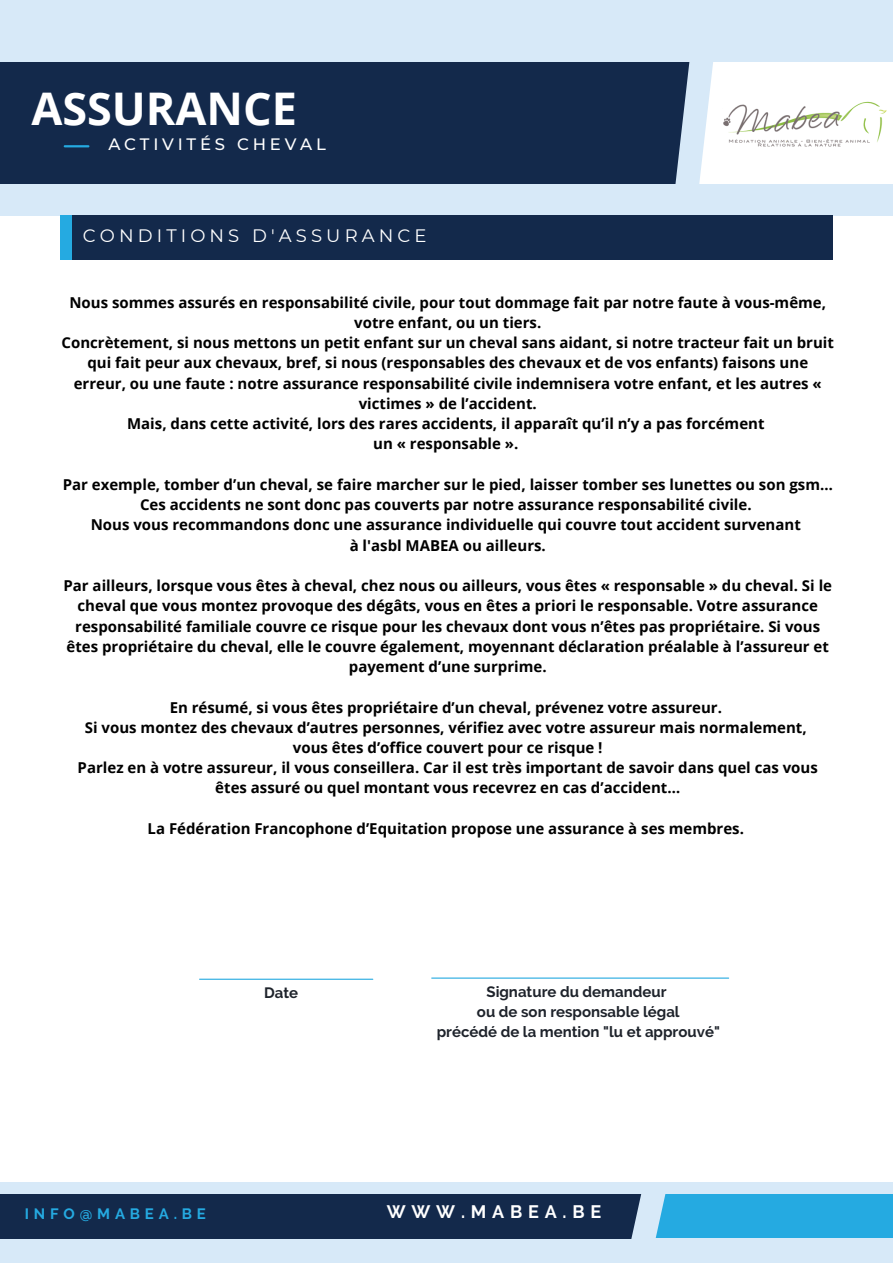
<style>
.page{position:relative;width:893px;height:1264px;background:#fff}
.page>*{position:absolute;margin:0;border:0;box-sizing:border-box;transform-origin:0 0}
.t1{font:700 45px "Open Sans";color:#fff}
.t2{font:18px "Montserrat";letter-spacing:.23em;color:#fff}
.t3{font:700 18px "Raleway";letter-spacing:.32em;color:#fff}
.t4{font:500 16.5px "Montserrat";letter-spacing:.23em;color:#fff}
.t5{font:700 15px/20.2px "Open Sans";color:#000;text-align:center}
.t6{font:700 15px/20.2px "Raleway";color:#1e232b;text-align:center}
.t7{font:700 15px "Raleway";letter-spacing:.32em;color:#25aae1}
</style>
<div class="page">
<div style="left:0;top:0;width:892px;height:215px;background:#d7e9f8"></div>
<div style="left:0;top:62px;width:693px;height:122px;background:#13294b"></div>
<hr style="left:65px;top:145px;width:23px;height:2px;background:#25aae1">
<div style="left:0;top:1182px;width:892px;height:80px;background:#d7e9f8"></div>
<div style="left:0;top:1194px;width:646px;height:44px;background:#13294b"></div>
<div style="left:643px;top:1194px;width:249px;height:43px;background:#25aae1"></div>
<div style="left:60px;top:215px;width:18px;height:45px;background:#25aae1"></div>
<div style="left:72px;top:215px;width:760px;height:44px;background:#13294b"></div>
<div style="left:694px;top:62px;width:198px;height:122px;background:#fff"></div>
<svg style="left:675px;top:62px;width:38px;height:122px"></svg>
<svg style="left:614px;top:1194px;width:68px;height:45px"></svg>
<img style="left:723px;top:101px;width:164px;height:46px">
<hr style="left:431px;top:977px;width:297px;height:1px;background:#25aae1">
<hr style="left:199px;top:978px;width:174px;height:1px;background:#25aae1">
<h1 class="t1" style="left:31px;top:77px;width:267px">ASSURANCE</h1>
<p class="t4" style="left:108px;top:134px;width:219px">ACTIVITÉS CHEVAL</p>
<p class="t2" style="left:83px;top:224px;width:345px">CONDITIONS D'ASSURANCE</p>
<p class="t5" style="left:61px;top:292px;width:774px">Nous sommes assurés en responsabilité civile, pour tout dommage fait par notre faute à vous-même, votre enfant, ou un tiers.<br>Concrètement, si nous mettons un petit enfant sur un cheval sans aidant, si notre tracteur fait un bruit qui fait peur aux chevaux, bref, si nous (responsables des chevaux et de vos enfants) faisons une erreur, ou une faute : notre assurance responsabilité civile indemnisera votre enfant, et les autres « victimes » de l’accident.<br>Mais, dans cette activité, lors des rares accidents, il apparaît qu’il n’y a pas forcément<br>un « responsable ».</p>
<p class="t5" style="left:63px;top:474px;width:771px">Par exemple, tomber d’un cheval, se faire marcher sur le pied, laisser tomber ses lunettes ou son gsm… Ces accidents ne sont donc pas couverts par notre assurance responsabilité civile.<br>Nous vous recommandons donc une assurance individuelle qui couvre tout accident survenant<br>à l'asbl MABEA ou ailleurs.</p>
<p class="t5" style="left:63px;top:575px;width:770px">Par ailleurs, lorsque vous êtes à cheval, chez nous ou ailleurs, vous êtes « responsable » du cheval. Si le cheval que vous montez provoque des dégâts, vous en êtes a priori le responsable. Votre assurance responsabilité familiale couvre ce risque pour les chevaux dont vous n’êtes pas propriétaire. Si vous êtes propriétaire du cheval, elle le couvre également, moyennant déclaration préalable à l’assureur et payement d’une surprime.</p>
<p class="t5" style="left:78px;top:696px;width:741px">En résumé, si vous êtes propriétaire d’un cheval, prévenez votre assureur.<br>Si vous montez des chevaux d’autres personnes, vérifiez avec votre assureur mais normalement, vous êtes d’office couvert pour ce risque !<br>Parlez en à votre assureur, il vous conseillera. Car il est très important de savoir dans quel cas vous êtes assuré ou quel montant vous recevrez en cas d’accident…</p>
<p class="t5" style="left:148px;top:818px;width:598px">La Fédération Francophone d’Equitation propose une assurance à ses membres.</p>
<p class="t6" style="left:264px;top:982px;width:36px">Date</p>
<p class="t6" style="left:436px;top:981px;width:285px">Signature du demandeur<br>ou de son responsable légal<br>précédé de la mention "lu et approuvé"</p>
<p class="t7" style="left:25px;top:1204px;width:183px">INFO@MABEA.BE</p>
<p class="t3" style="left:387px;top:1201px;width:216px">WWW.MABEA.BE</p>
</div>
